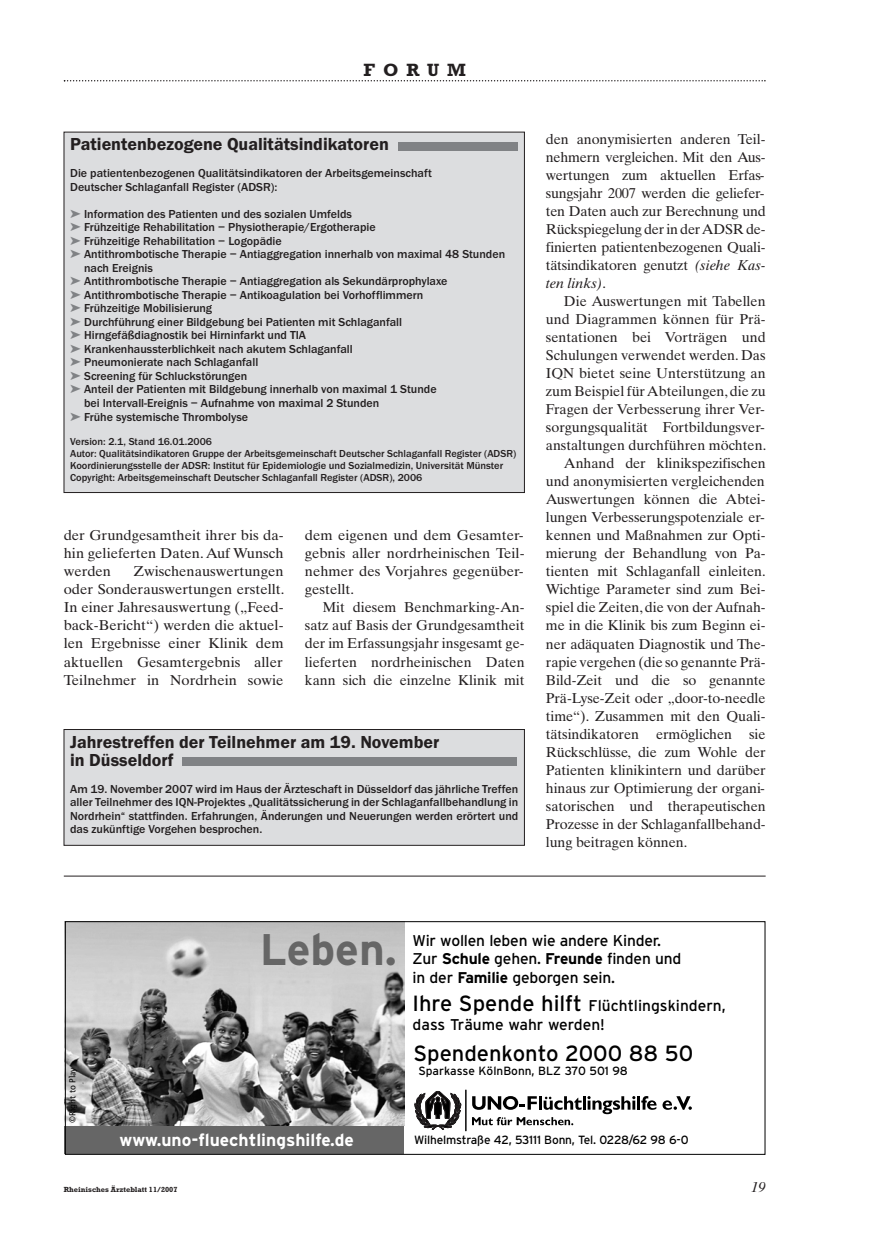
<style>
.page{position:relative;width:872px;height:1234px;background:#fff}
.page>*{position:absolute;margin:0;border:0;box-sizing:border-box;transform-origin:0 0}
.t1{font:44.1px "Interstate Bold+KDNQLH";color:#666}
.t2{font:21.9px "Interstate Regular+FOZEPD";color:#000}
.t3{font:600 18px/18px "Franklin Gothic Itc T";color:#231f20}
.t4{font:700 18px "Rockwell";letter-spacing:.44em;color:#231f20}
.t5{font:17.4px "Interstate Bold+KDNQLH";color:#fff}
.t6{font:15.6px/18.3px "Interstate Regular+FOZEPD";letter-spacing:-.015em;color:#000}
.t7{font:14.25px/18px "Times Ten";letter-spacing:-.005em;color:#231f20;text-align:justify}
.t8{font:italic 14.25px "Times Ten";color:#231f20}
.t9{font:500 12px/13.5px "Franklin Gothic Itc T";color:#231f20;text-align:justify}
.t10{font:11.85px "Interstate Regular+FOZEPD";letter-spacing:-.015em;color:#000}
.t11{font:500 10.5px/12px "Franklin Gothic Itc T";color:#231f20}
.t12{font:9.15px "Thordis Sans EF Regular+FEJDZK";letter-spacing:-.01em;color:#000}
.t13{font:700 7.5px "Rockwell";color:#231f20}
.s1{color:#808285}
.s2{font-style:italic}
.s3{font-family:"Interstate Bold+KDNQLH"}
.s4{font-size:21.9px}
</style>
<div class="page">
<div style="left:64px;top:729px;width:460px;height:116px;background:#dcdddf"></div>
<div style="left:64px;top:729px;width:460px;height:116px;border:1px solid #231f20"></div>
<div style="left:183px;top:757px;width:334px;height:8px;background:#808285"></div>
<div style="left:64px;top:132px;width:460px;height:360px;background:#dcdddf"></div>
<div style="left:398px;top:142px;width:120px;height:8px;background:#808285"></div>
<div style="left:65px;top:1122px;width:339px;height:31px;background:#666"></div>
<img style="left:67px;top:923px;width:337px;height:202px">
<svg style="left:472px;top:1117px;width:101px;height:7px"></svg>
<svg style="left:472px;top:1096px;width:109px;height:13px"></svg>
<hr style="left:582px;top:1095px;width:3px;height:14px;background:#000">
<svg style="left:587px;top:1096px;width:48px;height:17px"></svg>
<hr style="left:637px;top:1095px;width:3px;height:14px;background:#000">
<svg style="left:641px;top:1096px;width:15px;height:13px"></svg>
<svg style="left:662px;top:1096px;width:30px;height:13px"></svg>
<hr style="left:465px;top:1089px;width:1px;height:41px;background:#000">
<svg style="left:414px;top:1091px;width:48px;height:38px"></svg>
<div style="left:65px;top:921px;width:700px;height:233px;border:1px solid #000"></div>
<hr style="left:64px;top:875px;width:701px;height:1px;background:#231f20">
<svg style="left:64px;top:80px;width:701px;height:1px"></svg>
<p class="t4" style="left:363px;top:64px;width:104px">FORUM</p>
<p class="t3" style="left:70px;top:137px;width:320px">Patientenbezogene Qualitätsindikatoren</p>
<p class="t9" style="left:70px;top:168px;width:363px">Die patientenbezogenen Qualitätsindikatoren der Arbeitsgemeinschaft<br>Deutscher Schlaganfall Register (ADSR):</p>
<p class="t9" style="left:70px;top:208px;width:283px"><span class="s1">➤</span> Information des Patienten und des sozialen Umfelds</p>
<p class="t9" style="left:70px;top:222px;width:307px"><span class="s1">➤</span> Frühzeitige Rehabilitation − Physiotherapie/Ergotherapie</p>
<p class="t9" style="left:70px;top:235px;width:213px"><span class="s1">➤</span> Frühzeitige Rehabilitation − Logopädie</p>
<p class="t9" style="left:70px;top:249px;width:436px"><span class="s1">➤</span> Antithrombotische Therapie − Antiaggregation innerhalb von maximal 48 Stunden</p>
<p class="t9" style="left:84px;top:262px;width:70px">nach Ereignis</p>
<p class="t9" style="left:70px;top:276px;width:379px"><span class="s1">➤</span> Antithrombotische Therapie − Antiaggregation als Sekundärprophylaxe</p>
<p class="t9" style="left:70px;top:289px;width:354px"><span class="s1">➤</span> Antithrombotische Therapie − Antikoagulation bei Vorhofflimmern</p>
<p class="t9" style="left:70px;top:303px;width:143px"><span class="s1">➤</span> Frühzeitige Mobilisierung</p>
<p class="t9" style="left:70px;top:316px;width:333px"><span class="s1">➤</span> Durchführung einer Bildgebung bei Patienten mit Schlaganfall</p>
<p class="t9" style="left:70px;top:330px;width:237px"><span class="s1">➤</span> Hirngefäßdiagnostik bei Hirninfarkt und TIA</p>
<p class="t9" style="left:70px;top:343px;width:284px"><span class="s1">➤</span> Krankenhaussterblichkeit nach akutem Schlaganfall</p>
<p class="t9" style="left:70px;top:357px;width:190px"><span class="s1">➤</span> Pneumonierate nach Schlaganfall</p>
<p class="t9" style="left:70px;top:370px;width:178px"><span class="s1">➤</span> Screening für Schluckstörungen</p>
<p class="t9" style="left:70px;top:384px;width:368px"><span class="s1">➤</span> Anteil der Patienten mit Bildgebung innerhalb von maximal 1 Stunde</p>
<p class="t9" style="left:84px;top:397px;width:297px">bei Intervall-Ereignis − Aufnahme von maximal 2 Stunden</p>
<p class="t9" style="left:70px;top:411px;width:179px"><span class="s1">➤</span> Frühe systemische Thrombolyse</p>
<p class="t11" style="left:70px;top:436px;width:447px">Version: 2.1, Stand 16.01.2006<br>Autor: Qualitätsindikatoren Gruppe der Arbeitsgemeinschaft Deutscher Schlaganfall Register (ADSR)<br>Koordinierungsstelle der ADSR: Institut für Epidemiologie und Sozialmedizin, Universität Münster Copyright: Arbeitsgemeinschaft Deutscher Schlaganfall Register (ADSR), 2006</p>
<p class="t7" style="left:64px;top:528px;width:221px">der Grundgesamtheit ihrer bis da&shy;hin gelieferten Daten. Auf Wunsch werden</p>
<p class="t7" style="left:64px;top:564px;width:222px;text-indent:70px">Zwischenauswertungen oder Sonderauswertungen erstellt.<br>In einer Jahresauswertung („Feed&shy;back-Bericht“) werden die aktuel&shy;len Ergebnisse einer Klinik dem aktuellen Gesamtergebnis aller Teilnehmer in Nordrhein sowie</p>
<p class="t7" style="left:305px;top:528px;width:221px">dem eigenen und dem Gesamter&shy;gebnis aller nordrheinischen Teil&shy;nehmer des Vorjahres gegenüber&shy;gestellt.</p>
<p class="t7" style="left:305px;top:600px;width:221px;text-indent:18px">Mit diesem Benchmarking-An&shy;satz auf Basis der Grundgesamtheit der im Erfassungsjahr insgesamt ge&shy;lieferten nordrheinischen Daten kann sich die einzelne Klinik mit</p>
<p class="t3" style="left:70px;top:734px;width:371px">Jahrestreffen der Teilnehmer am 19. November in Düsseldorf</p>
<p class="t9" style="left:70px;top:782px;width:449px">Am 19. November 2007 wird im Haus der Ärzteschaft in Düsseldorf das jährliche Treffen aller Teilnehmer des IQN-Projektes „Qualitätssicherung in der Schlaganfallbehandlung in Nordrhein“ stattfinden. Erfahrungen, Änderungen und Neuerungen werden erörtert und das zukünftige Vorgehen besprochen.</p>
<p class="t7" style="left:546px;top:132px;width:221px">den anonymisierten anderen Teil&shy;nehmern vergleichen. Mit den Aus&shy;wertungen zum aktuellen Erfas&shy;sungsjahr 2007 werden die geliefer&shy;ten Daten auch zur Berechnung und Rückspiegelung der in der ADSR de&shy;finierten patientenbezogenen Quali&shy;tätsindikatoren genutzt <span class="s2">(siehe Kas&shy;ten links)</span>.</p>
<p class="t7" style="left:564px;top:294px;width:203px">Die Auswertungen mit Tabellen</p>
<p class="t7" style="left:546px;top:312px;width:221px">und Diagrammen können für Prä-</p>
<p class="t7" style="left:546px;top:330px;width:221px">sentationen bei Vorträgen und</p>
<p class="t7" style="left:546px;top:348px;width:221px">Schulungen verwendet werden. Das</p>
<p class="t7" style="left:546px;top:366px;width:221px">IQN bietet seine Unterstützung an</p>
<p class="t7" style="left:546px;top:384px;width:221px">zum Beispiel für Abteilungen, die zu</p>
<p class="t7" style="left:546px;top:402px;width:220px">Fragen der Verbesserung ihrer Ver-</p>
<p class="t7" style="left:546px;top:420px;width:220px">sorgungsqualität Fortbildungsver-</p>
<p class="t7" style="left:546px;top:438px;width:222px">anstaltungen durchführen möchten.</p>
<p class="t7" style="left:564px;top:456px;width:203px">Anhand der klinikspezifischen</p>
<p class="t7" style="left:546px;top:474px;width:220px">und anonymisierten vergleichenden</p>
<p class="t7" style="left:546px;top:492px;width:221px">Auswertungen können die Abtei-</p>
<p class="t7" style="left:546px;top:510px;width:220px">lungen Verbesserungspotenziale er-</p>
<p class="t7" style="left:546px;top:528px;width:221px">kennen und Maßnahmen zur Opti-</p>
<p class="t7" style="left:546px;top:546px;width:221px">mierung der Behandlung von Pa-</p>
<p class="t7" style="left:546px;top:564px;width:221px">tienten mit Schlaganfall einleiten.</p>
<p class="t7" style="left:546px;top:582px;width:221px">Wichtige Parameter sind zum Bei-</p>
<p class="t7" style="left:546px;top:600px;width:221px">spiel die Zeiten, die von der Aufnah-</p>
<p class="t7" style="left:546px;top:618px;width:221px">me in die Klinik bis zum Beginn ei-</p>
<p class="t7" style="left:546px;top:636px;width:221px">ner adäquaten Diagnostik und The-</p>
<p class="t7" style="left:546px;top:654px;width:221px">rapie vergehen (die so genannte Prä-</p>
<p class="t7" style="left:546px;top:672px;width:221px">Bild-Zeit und die so genannte</p>
<p class="t7" style="left:546px;top:690px;width:221px">Prä-Lyse-Zeit oder „door-to-needle</p>
<p class="t7" style="left:546px;top:708px;width:221px">time“). Zusammen mit den Quali-</p>
<p class="t7" style="left:546px;top:726px;width:221px">tätsindikatoren ermöglichen sie</p>
<p class="t7" style="left:546px;top:744px;width:221px">Rückschlüsse, die zum Wohle der</p>
<p class="t7" style="left:546px;top:762px;width:221px">Patienten klinikintern und darüber</p>
<p class="t7" style="left:546px;top:780px;width:220px">hinaus zur Optimierung der organi-</p>
<p class="t7" style="left:546px;top:798px;width:221px">satorischen und therapeutischen</p>
<p class="t7" style="left:546px;top:816px;width:221px">Prozesse in der Schlaganfallbehand-</p>
<p class="t7" style="left:546px;top:834px;width:143px">lung beitragen können.</p>
<p class="t12" style="left:67px;top:1122px;width:57px;rotate:-90deg">©Right to Play</p>
<h1 class="t1" style="left:260px;top:931px;width:138px">Leben.</h1>
<p class="t6" style="left:412px;top:932px;width:270px">Wir wollen leben wie andere Kinder.<br>Zur <span class="s3">Schule</span> gehen. <span class="s3">Freunde</span> finden und in der <span class="s3">Familie</span> geborgen sein.</p>
<p class="t6" style="left:412px;top:997px;width:314px"><span class="s4">Ihre Spende hilft</span> Flüchtlingskindern, dass Träume wahr werden!</p>
<h2 class="t2" style="left:413px;top:1044px;width:281px">Spendenkonto 2000 88 50</h2>
<p class="t10" style="left:418px;top:1065px;width:211px">Sparkasse KölnBonn, BLZ 370 501 98</p>
<p class="t5" style="left:119px;top:1132px;width:236px">www.uno-fluechtlingshilfe.de</p>
<p class="t10" style="left:414px;top:1134px;width:276px">Wilhelmstraße 42, 53111 Bonn, Tel. 0228/62 98 6-0</p>
<p class="t13" style="left:64px;top:1186px;width:115px">Rheinisches Ärzteblatt 11/2007</p>
<p class="t8" style="left:751px;top:1181px;width:16px">19</p>
</div>
